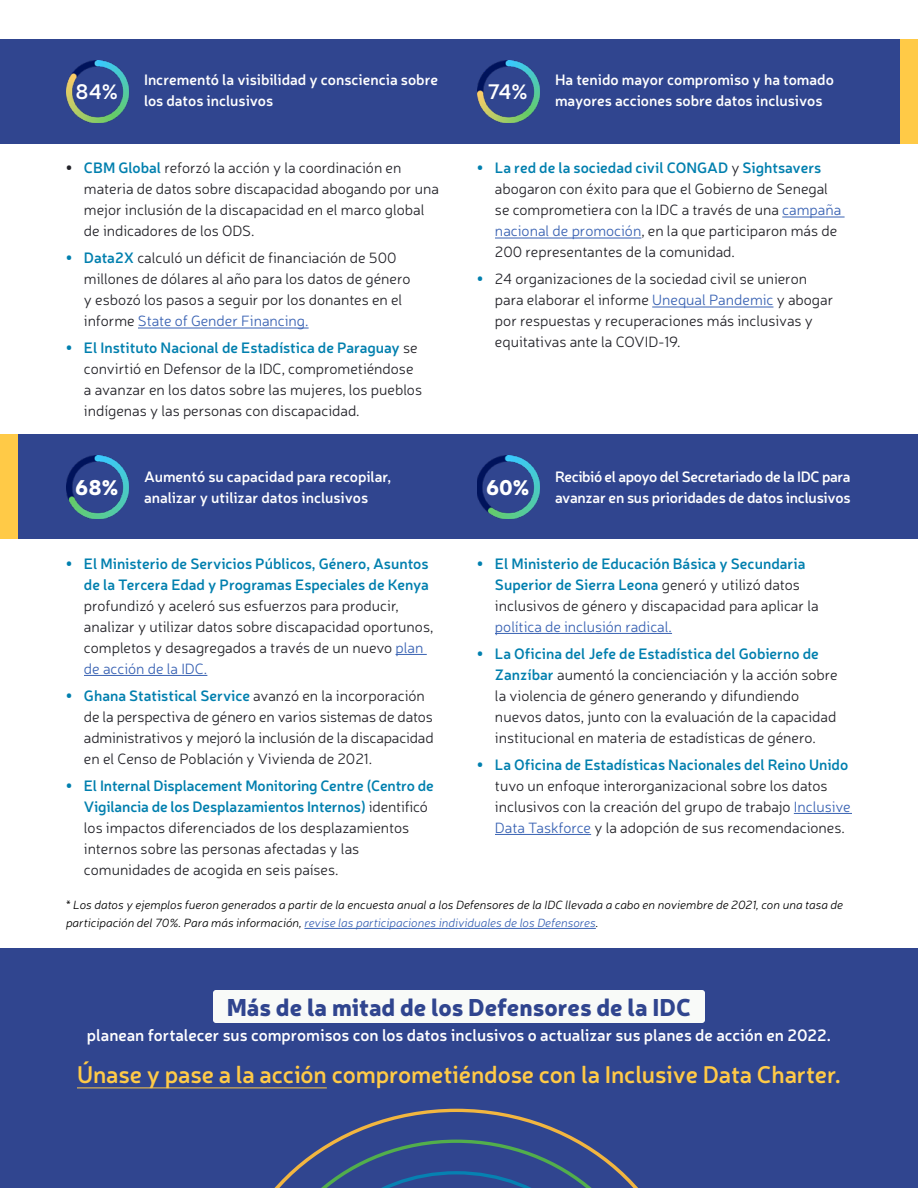
<style>
.page{position:relative;width:918px;height:1188px;background:#fff}
.page>*{position:absolute;margin:0;border:0;box-sizing:border-box;transform-origin:0 0}
.t1{font:600 24px "Neris";letter-spacing:-.005em;color:#ffca47}
.t2{font:900 24px "Neris";color:#30458f}
.t3{font:600 21px "Neris";color:#fff}
.t4{font:900 21px "Neris";color:#fff}
.t5{font:600 16.5px "Neris";color:#fff}
.t6{font:300 15px/21px "Neris";color:#222228}
.t7{font:600 15px/21px "Neris";letter-spacing:-.005em;color:#fff}
.t8{font:600 15px/21px "Neris";color:#007fae;text-align:right}
.t9{font:600 15px/21px "Neris";letter-spacing:-.025em;color:#fff}
.t10{font:300 15px "Neris";color:#3962b3}
.t11{font:italic 300 12px/18px "Neris";color:#000}
.s1{font-weight:900}
.s2{font-weight:600;color:#007fae}
.s3{font-weight:900;color:#007fae}
.s4{color:#3962b3}
</style>
<div class="page">
<div style="left:0;top:949px;width:918px;height:239px;background:#30458f"></div>
<svg style="left:274px;top:1109px;width:364px;height:79px"></svg>
<hr style="left:138px;top:328px;width:171px;height:1px;background:#3962b3">
<hr style="left:782px;top:217px;width:63px;height:1px;background:#3962b3">
<hr style="left:495px;top:238px;width:146px;height:1px;background:#3962b3">
<hr style="left:652px;top:307px;width:121px;height:1px;background:#3962b3">
<div style="left:0;top:39px;width:918px;height:105px;background:#30458f"></div>
<div style="left:900px;top:39px;width:18px;height:105px;background:#ffca47"></div>
<hr style="left:304px;top:928px;width:292px;height:1px;background:#3962b3">
<img style="left:66px;top:60px;width:63px;height:63px">
<img style="left:477px;top:60px;width:63px;height:63px">
<hr style="left:396px;top:654px;width:31px;height:1px;background:#3962b3">
<hr style="left:84px;top:675px;width:123px;height:1px;background:#3962b3">
<hr style="left:495px;top:633px;width:177px;height:1px;background:#3962b3">
<hr style="left:794px;top:813px;width:58px;height:1px;background:#3962b3">
<hr style="left:495px;top:834px;width:96px;height:1px;background:#3962b3">
<div style="left:0;top:434px;width:918px;height:105px;background:#30458f"></div>
<div style="left:0;top:434px;width:18px;height:105px;background:#ffca47"></div>
<img style="left:66px;top:455px;width:63px;height:63px">
<img style="left:477px;top:455px;width:63px;height:63px">
<div style="left:213px;top:990px;width:492px;height:33px;background:#f8faf8;border-radius:3px"></div>
<hr style="left:77px;top:1088px;width:250px;height:1px;background:#ffca47">
<p class="t7" style="left:144px;top:69px;width:296px">Incrementó la visibilidad y consciencia sobre los datos inclusivos</p>
<p class="t7" style="left:555px;top:69px;width:280px">Ha tenido mayor compromiso y ha tomado mayores acciones sobre datos inclusivos</p>
<h2 class="t3" style="left:76px;top:78px;width:44px">84%</h2>
<h2 class="t3" style="left:488px;top:78px;width:41px">74%</h2>
<p class="t6" style="left:84px;top:157px;width:356px;text-indent:-18px"><span class="s1">•</span> <span class="s2">CBM Global</span> reforzó la acción y la coordinación en materia de datos sobre discapacidad abogando por una mejor inclusión de la discapacidad en el marco global de indicadores de los ODS.</p>
<p class="t6" style="left:84px;top:247px;width:328px;text-indent:-18px"><span class="s3">•</span> <span class="s2">Data2X</span> calculó un déficit de financiación de 500 millones de dólares al año para los datos de género y esbozó los pasos a seguir por los donantes en el informe <span class="s4">State of Gender Financing.</span></p>
<p class="t6" style="left:84px;top:337px;width:340px;text-indent:-18px"><span class="s3">•</span> <span class="s2">El Instituto Nacional de Estadística de Paraguay</span> se convirtió en Defensor de la IDC, comprometiéndose a avanzar en los datos sobre las mujeres, los pueblos indígenas y las personas con discapacidad.</p>
<p class="t6" style="left:495px;top:157px;width:348px;text-indent:-18px"><span class="s3">•</span> <span class="s2">La red de la sociedad civil CONGAD</span> y <span class="s2">Sightsavers </span>abogaron con éxito para que el Gobierno de Senegal se comprometiera con la IDC a través de una <span class="s4">campaña nacional de promoción</span>, en la que participaron más de 200 representantes de la comunidad.</p>
<p class="t6" style="left:495px;top:268px;width:340px;text-indent:-18px"><span class="s3">•</span> 24 organizaciones de la sociedad civil se unieron para elaborar el informe <span class="s4">Unequal Pandemic</span> y abogar por respuestas y recuperaciones más inclusivas y equitativas ante la COVID-19.</p>
<p class="t7" style="left:144px;top:466px;width:249px">Aumentó su capacidad para recopilar, analizar y utilizar datos inclusivos</p>
<p class="t9" style="left:555px;top:466px;width:297px">Recibió el apoyo del Secretariado de la IDC para avanzar en sus prioridades de datos inclusivos</p>
<h2 class="t4" style="left:75px;top:472px;width:45px">68%</h2>
<h2 class="t4" style="left:486px;top:472px;width:45px">60%</h2>
<p class="t8" style="left:66px;top:552px;width:365px"><span class="s1">•</span> El Ministerio de Servicios Públicos, Género, Asuntos de la Tercera Edad y Programas Especiales de Kenya</p>
<p class="t6" style="left:84px;top:595px;width:351px">profundizó y aceleró sus esfuerzos para producir, analizar y utilizar datos sobre discapacidad oportunos, completos y desagregados a través de un nuevo <span class="s4">plan de acción de la IDC.</span></p>
<p class="t6" style="left:84px;top:685px;width:351px;text-indent:-18px"><span class="s3">•</span> <span class="s2">Ghana Statistical Service</span> avanzó en la incorporación de la perspectiva de género en varios sistemas de datos administrativos y mejoró la inclusión de la discapacidad en el Censo de Población y Vivienda de 2021.</p>
<p class="t6" style="left:84px;top:775px;width:351px;text-indent:-18px"><span class="s3">•</span> <span class="s2">El Internal Displacement Monitoring Centre (Centro de Vigilancia de los Desplazamientos Internos)</span> identificó los impactos diferenciados de los desplazamientos internos sobre las personas afectadas y las comunidades de acogida en seis países.</p>
<p class="t6" style="left:495px;top:553px;width:325px;text-indent:-18px"><span class="s3">•</span> <span class="s2">El Ministerio de Educación Básica y Secundaria<br>Superior de Sierra Leona</span> generó y utilizó datos inclusivos de género y discapacidad para aplicar la</p>
<p class="t10" style="left:495px;top:617px;width:179px">política de inclusión radical.</p>
<p class="t6" style="left:495px;top:643px;width:344px;text-indent:-18px"><span class="s3">•</span> <span class="s2">La Oficina del Jefe de Estadística del Gobierno de Zanzíbar</span> aumentó la concienciación y la acción sobre la violencia de género generando y difundiendo nuevos datos, junto con la evaluación de la capacidad institucional en materia de estadísticas de género.</p>
<p class="t6" style="left:495px;top:754px;width:357px;text-indent:-18px"><span class="s3">•</span> <span class="s2">La Oficina de Estadísticas Nacionales del Reino Unido </span>tuvo un enfoque interorganizacional sobre los datos inclusivos con la creación del grupo de trabajo <span class="s4">Inclusive Data Taskforce</span> y la adopción de sus recomendaciones.</p>
<p class="t11" style="left:66px;top:895px;width:779px">* Los datos y ejemplos fueron generados a partir de la encuesta anual a los Defensores de la IDC llevada a cabo en noviembre de 2021, con una tasa de participación del 70%. Para más información, <span class="s4">revise las participaciones individuales de los Defensores</span>.</p>
<h1 class="t2" style="left:227px;top:990px;width:466px">Más de la mitad de los Defensores de la IDC</h1>
<p class="t5" style="left:87px;top:1024px;width:746px">planean fortalecer sus compromisos con los datos inclusivos o actualizar sus planes de acción en 2022.</p>
<h1 class="t1" style="left:77px;top:1058px;width:765px">Únase y pase a la acción comprometiéndose con la Inclusive Data Charter.</h1>
</div>
